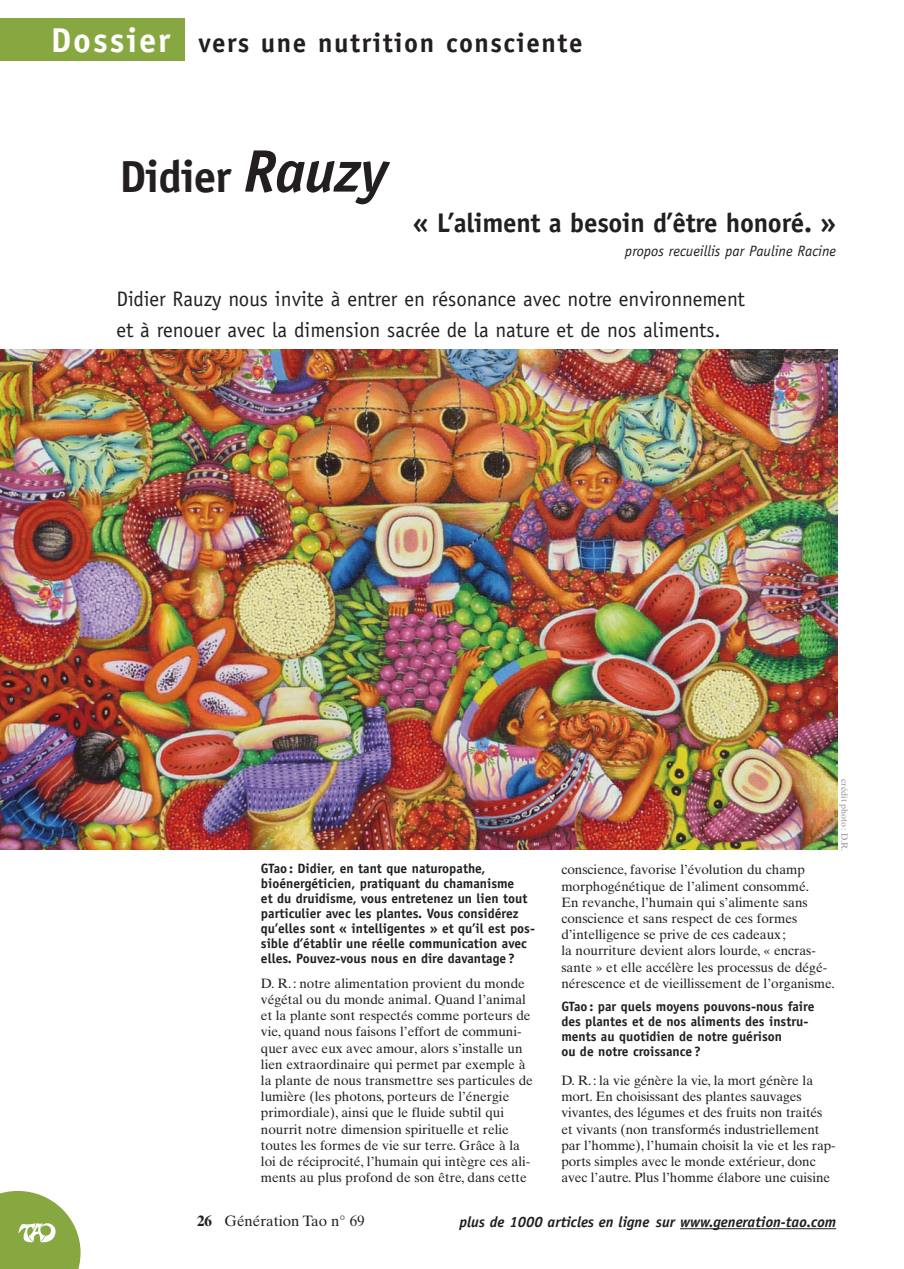
<style>
.page{position:relative;width:904px;height:1269px;background:#fff}
.page>*{position:absolute;margin:0;border:0;box-sizing:border-box;transform-origin:0 0}
.t1{font:700 45px "Officina Sans";letter-spacing:-.02em;color:#231f20}
.t2{font:700 27px "Officina Sans";letter-spacing:.04em;color:#231f20}
.t3{font:700 27px "Officina Sans";letter-spacing:-.01em;color:#231f20}
.t4{font:21px/31.5px "Officina Sans";color:#231f20}
.t5{font:italic 700 15px "Officina Sans";color:#231f20}
.t6{font:italic 15px "Officina Sans";color:#231f20}
.t7{font:15px "Times Ten";color:#231f20}
.t8{font:13.5px/16.2px "Times Ten";color:#231f20}
.t9{font:700 13.5px/15px "Officina Sans";color:#231f20}
.t10{font:9px "Times Ten";color:#939598}
.s1{font-size:34.5px;color:#fff}
.s2{font-style:italic;font-size:60px}
.s3{font-weight:700}
</style>
<div class="page">
<svg style="left:0;top:1191px;width:81px;height:77px"></svg>
<hr style="left:680px;top:1227px;width:156px;height:1px;background:#231f20">
<div style="left:0;top:18px;width:185px;height:42px;background:#87a741"></div>
<img style="left:0;top:350px;width:838px;height:499px">
<h2 class="t2" style="left:51px;top:33px;width:533px"><span class="s1">Dossier</span> vers une nutrition consciente</h2>
<h1 class="t1" style="left:120px;top:159px;width:270px">Didier <span class="s2">Rauzy</span></h1>
<h2 class="t3" style="left:413px;top:212px;width:425px">« L’aliment a besoin d’être honoré. »</h2>
<p class="t6" style="left:625px;top:245px;width:213px">propos recueillis par Pauline Racine</p>
<h3 class="t4" style="left:116px;top:285px;width:630px">Didier Rauzy nous invite à entrer en résonance avec notre environnement et à renouer avec la dimension sacrée de la nature et de nos aliments.</h3>
<p class="t10" style="left:848px;top:779px;width:73px;rotate:90deg">crédit photo : D.R.</p>
<p class="t9" style="left:261px;top:861px;width:276px">GTao: Didier, en tant que naturopathe, bioénergéticien, pratiquant du chamanisme<br>et du druidisme, vous entretenez un lien tout particulier avec les plantes. Vous considérez qu’elles sont « intelligentes » et qu’il est pos&shy;sible d’établir une réelle communication avec elles. Pouvez-vous nous en dire davantage?</p>
<p class="t8" style="left:261px;top:976px;width:273px">D. R. : notre alimentation provient du monde végétal ou du monde animal. Quand l’animal et la plante sont respectés comme porteurs de vie, quand nous faisons l’effort de communi&shy;quer avec eux avec amour, alors s’installe un lien extraordinaire qui permet par exemple à la plante de nous transmettre ses particules de lumière (les photons, porteurs de l’énergie primordiale), ainsi que le fluide subtil qui nourrit notre dimension spirituelle et relie toutes les formes de vie sur terre. Grâce à la loi de réciprocité, l’humain qui intègre ces ali&shy;ments au plus profond de son être, dans cette</p>
<p class="t8" style="left:561px;top:862px;width:275px">conscience, favorise l’évolution du champ morphogénétique de l’aliment consommé.<br>En revanche, l’humain qui s’alimente sans conscience et sans respect de ces formes d’intelligence se prive de ces cadeaux ;<br>la nourriture devient alors lourde, « encras&shy;sante » et elle accélère les processus de dégé&shy;nérescence et de vieillissement de l’organisme.</p>
<p class="t9" style="left:561px;top:1000px;width:255px">GTao: par quels moyens pouvons-nous faire des plantes et de nos aliments des instru&shy;ments au quotidien de notre guérison<br>ou de notre croissance?</p>
<p class="t8" style="left:561px;top:1073px;width:276px">D. R.: la vie génère la vie, la mort génère la mort. En choisissant des plantes sauvages vivantes, des légumes et des fruits non traités et vivants (non transformés industriellement par l’homme), l’humain choisit la vie et les rap&shy;ports simples avec le monde extérieur, donc avec l’autre. Plus l’homme élabore une cuisine</p>
<p class="t7" style="left:197px;top:1215px;width:169px"><span class="s3">26</span> Génération Tao n° 69</p>
<p class="t5" style="left:459px;top:1216px;width:378px">plus de 1000 articles en ligne sur www.generation-tao.com</p>
</div>
